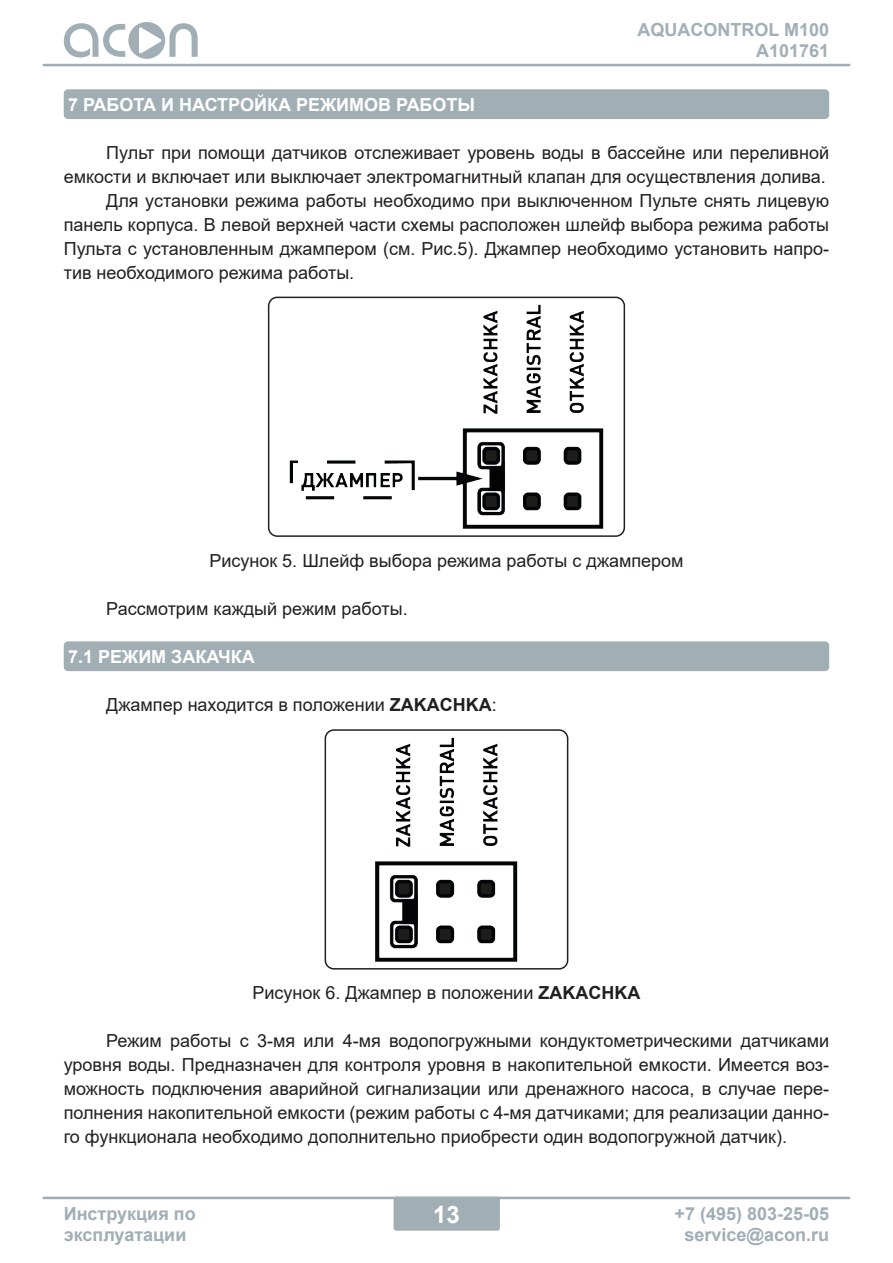
<style>
.page{position:relative;width:893px;height:1263px;background:#fff}
.page>*{position:absolute;margin:0;border:0;box-sizing:border-box;transform-origin:0 0}
.t1{font:700 24px "Arial";color:#fff}
.t2{font:18px/24px "Arial";color:#231f20;text-align:justify}
.t3{font:700 18px/21.6px "Arial";color:#a1aeb5;text-align:center}
.t4{font:700 18px "Arial";color:#fff}
.t5{font:700 18px/21px "Arial";color:#a1afb6;text-align:right}
.s1{font-weight:700}
</style>
<div class="page">
<div style="left:394px;top:1197px;width:106px;height:34px;background:#a1afb5;border-radius:3px"></div>
<svg style="left:64px;top:22px;width:134px;height:37px"></svg>
<hr style="left:43px;top:1197px;width:807px;height:2px;background:#a1afb5">
<hr style="left:43px;top:64px;width:807px;height:2px;background:#a1afb5">
<div style="left:64px;top:89px;width:765px;height:30px;background:#a1afb5;border-radius:4px"></div>
<div style="left:64px;top:641px;width:765px;height:30px;background:#a1afb5;border-radius:4px"></div>
<div style="left:268px;top:297px;width:357px;height:240px;border:2px solid #231f20;border-radius:9px"></div>
<img style="left:289px;top:304px;width:315px;height:224px">
<div style="left:325px;top:729px;width:243px;height:240px;border:2px solid #231f20;border-radius:9px"></div>
<img style="left:376px;top:737px;width:141px;height:224px">
<p class="t5" style="left:637px;top:20px;width:193px">AQUACONTROL M100<br>А101761</p>
<p class="t4" style="left:68px;top:92px;width:409px">7 РАБОТА И НАСТРОЙКА РЕЖИМОВ РАБОТЫ</p>
<p class="t2" style="left:64px;top:140px;width:767px;text-align:right">Пульт при помощи датчиков отслеживает уровень воды в бассейне или переливной емкости и включает или выключает электромагнитный клапан для осуществления долива.</p>
<p class="t2" style="left:64px;top:188px;width:767px;text-indent:43px">Для установки режима работы необходимо при выключенном Пульте снять лицевую панель корпуса. В левой верхней части схемы расположен шлейф выбора режима работы Пульта с установленным джампером (см. Рис.5). Джампер необходимо установить напро&shy;тив необходимого режима работы.</p>
<p class="t2" style="left:209px;top:548px;width:476px">Рисунок 5. Шлейф выбора режима работы с джампером</p>
<p class="t2" style="left:106px;top:596px;width:303px">Рассмотрим каждый режим работы.</p>
<p class="t4" style="left:68px;top:644px;width:188px">7.1 РЕЖИМ ЗАКАЧКА</p>
<p class="t2" style="left:106px;top:692px;width:392px">Джампер находится в положении <span class="s1">ZAKACHKA</span>:</p>
<p class="t2" style="left:253px;top:980px;width:389px">Рисунок 6. Джампер в положении <span class="s1">ZAKACHKA</span></p>
<p class="t2" style="left:64px;top:1028px;width:767px;text-indent:43px">Режим работы с 3-мя или 4-мя водопогружными кондуктометрическими датчиками уровня воды. Предназначен для контроля уровня в накопительной емкости. Имеется воз&shy;можность подключения аварийной сигнализации или дренажного насоса, в случае пере&shy;полнения накопительной емкости (режим работы с 4-мя датчиками; для реализации данно&shy;го функционала необходимо дополнительно приобрести один водопогружной датчик).</p>
<p class="t3" style="left:64px;top:1203px;width:133px">Инструкция по</p>
<h1 class="t1" style="left:433px;top:1197px;width:28px">13</h1>
<p class="t3" style="left:64px;top:1224px;width:124px">эксплуатации</p>
<p class="t3" style="left:675px;top:1203px;width:156px">+7 (495) 803-25-05 service@acon.ru</p>
</div>
